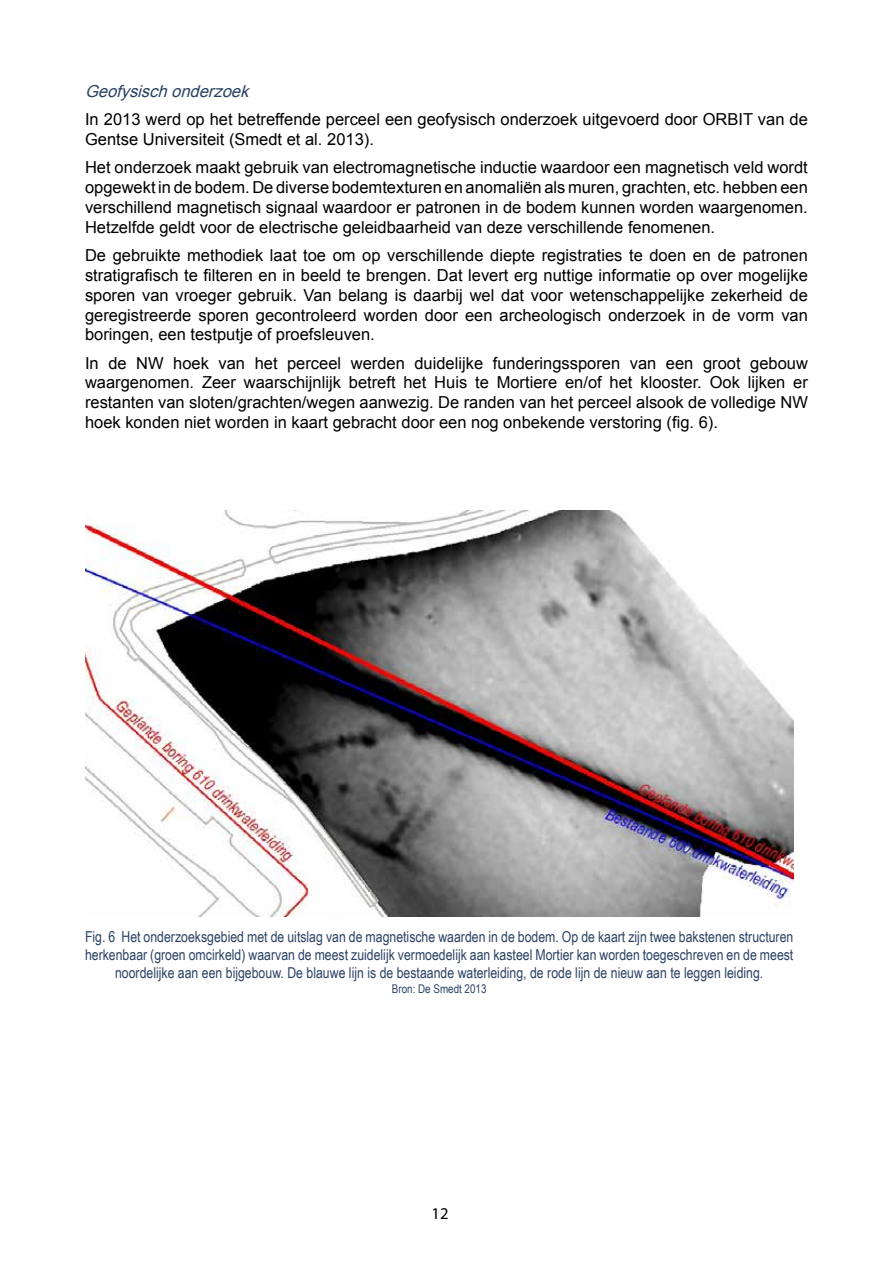
<style>
.page{position:relative;width:893px;height:1263px;background:#fff}
.page>*{position:absolute;margin:0;border:0;box-sizing:border-box;transform-origin:0 0}
.t1{font:16.5px/19.8px "Arial";color:#000;text-align:justify}
.t2{font:italic 16.5px "Arial";color:#2a4164}
.t3{font:16.5px "Myriad Pro";color:#000}
.t4{font:15px/18px "Arial Narrow";color:#2b4264;text-align:center}
.t5{font:12px "Arial Narrow";color:#2b4264}
</style>
<div class="page">
<img style="left:85px;top:510px;width:708px;height:406px">
<p class="t2" style="left:85px;top:80px;width:171px">Geofysischonderzoek</p>
<p class="t1" style="left:85px;top:110px;width:724px">In 2013 werd op het betreffende perceel een geofysisch onderzoek uitgevoerd door ORBIT van de<br>Gentse Universiteit (Smedt et al. 2013).</p>
<p class="t1" style="left:85px;top:158px;width:724px">Het onderzoek maakt gebruik van electromagnetische inductie waardoor een magnetisch veld wordt opgewekt in de bodem. De diverse bodemtexturen en anomaliën als muren, grachten, etc. hebben een verschillend magnetisch signaal waardoor er patronen in de bodem kunnen worden waargenomen.<br>Hetzelfde geldt voor de electrische geleidbaarheid van deze verschillende fenomenen.</p>
<p class="t1" style="left:85px;top:246px;width:724px">De gebruikte methodiek laat toe om op verschillende diepte registraties te doen en de patronen stratigrafisch te filteren en in beeld te brengen. Dat levert erg nuttige informatie op over mogelijke sporen van vroeger gebruik. Van belang is daarbij wel dat voor wetenschappelijke zekerheid de geregistreerde sporen gecontroleerd worden door een archeologisch onderzoek in de vorm van boringen, een testputje of proefsleuven.</p>
<p class="t1" style="left:85px;top:353px;width:724px">In de NW hoek van het perceel werden duidelijke funderingssporen van een groot gebouw waargenomen. Zeer waarschijnlijk betreft het Huis te Mortiere en/of het klooster. Ook lijken er restanten van sloten/grachten/wegen aanwezig. De randen van het perceel alsook de volledige NW hoek konden niet worden in kaart gebracht door een nog onbekende verstoring (fig. 6).</p>
<p class="t4" style="left:85px;top:927px;width:710px">Fig. 6 Het onderzoeksgebied met de uitslag van de magnetische waarden in de bodem. Op de kaart zijn twee bakstenen structuren herkenbaar (groen omcirkeld) waarvan de meest zuidelijk vermoedelijk aan kasteel Mortier kan worden toegeschreven en de meest noordelijke aan een bijgebouw. De blauwe lijn is de bestaande waterleiding, de rode lijn de nieuw aan te leggen leiding.</p>
<p class="t5" style="left:392px;top:980px;width:96px">Bron: De Smedt 2013</p>
<p class="t3" style="left:432px;top:1203px;width:18px">12</p>
</div>
